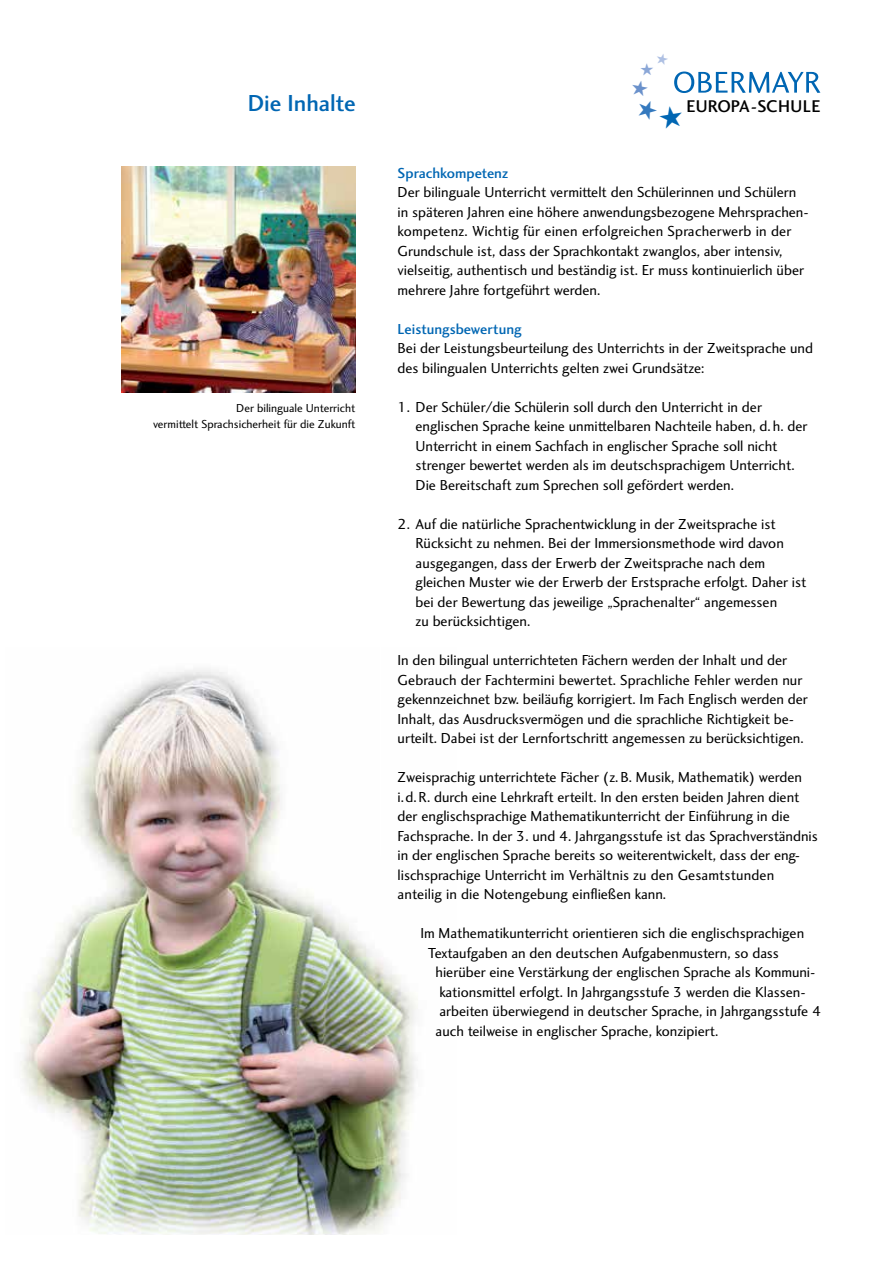
<style>
.page{position:relative;width:893px;height:1263px;background:#fff}
.page>*{position:absolute;margin:0;border:0;box-sizing:border-box;transform-origin:0 0}
.t1{font:500 24px "Charlotte Sans";color:#0066b3}
.t2{font:500 17.55px "Charlotte Sans";letter-spacing:.015em;color:#000}
.t3{font:15px/19.5px "Charlotte Sans";color:#000}
.t4{font:500 15px "Charlotte Sans";color:#0066b3}
.t5{font:12px/16.5px "Charlotte Sans";color:#000;text-align:right}
</style>
<div class="page">
<img style="left:20px;top:669px;width:398px;height:565px">
<hr style="left:380px;top:96px;width:1px;height:760px;background:#fff">
<img style="left:122px;top:167px;width:234px;height:226px">
<svg style="left:674px;top:71px;width:146px;height:22px"></svg>
<h1 class="t1" style="left:248px;top:90px;width:109px">Die Inhalte</h1>
<p class="t2" style="left:687px;top:96px;width:136px">EuroPA-SCHULE</p>
<p class="t5" style="left:153px;top:400px;width:204px">Der bilinguale Unterricht<br>vermittelt Sprachsicherheit für die Zukunft</p>
<p class="t4" style="left:398px;top:164px;width:112px">Sprachkompetenz</p>
<p class="t3" style="left:398px;top:183px;width:413px">Der bilinguale Unterricht vermittelt den Schülerinnen und Schülern in späteren Jahren eine höhere anwendungsbezogene Mehrsprachen&shy;kompetenz. Wichtig für einen erfolgreichen Spracherwerb in der Grundschule ist, dass der Sprachkontakt zwanglos, aber intensiv, vielseitig, authentisch und beständig ist. Er muss kontinuierlich über mehrere Jahre fortgeführt werden.</p>
<p class="t4" style="left:398px;top:320px;width:126px">Leistungsbewertung</p>
<p class="t3" style="left:398px;top:339px;width:417px">Bei der Leistungsbeurteilung des Unterrichts in der Zweitsprache und des bilingualen Unterrichts gelten zwei Grundsätze:</p>
<p class="t3" style="left:416px;top:397px;width:393px;text-indent:-18px">1. Der Schüler/die Schülerin soll durch den Unterricht in der englischen Sprache keine unmittelbaren Nachteile haben, d. h. der Unterricht in einem Sachfach in englischer Sprache soll nicht strenger bewertet werden als im deutschsprachigem Unterricht.<br>Die Bereitschaft zum Sprechen soll gefördert werden.</p>
<p class="t3" style="left:416px;top:514px;width:392px;text-indent:-18px">2. Auf die natürliche Sprachentwicklung in der Zweitsprache ist Rücksicht zu nehmen. Bei der Immersionsmethode wird davon ausgegangen, dass der Erwerb der Zweitsprache nach dem gleichen Muster wie der Erwerb der Erstsprache erfolgt. Daher ist bei der Bewertung das jeweilige „Sprachenalter“ angemessen<br>zu berücksichtigen.</p>
<p class="t3" style="left:398px;top:651px;width:412px">In den bilingual unterrichteten Fächern werden der Inhalt und der Gebrauch der Fachtermini bewertet. Sprachliche Fehler werden nur gekennzeichnet bzw. beiläufig korrigiert. Im Fach Englisch werden der Inhalt, das Ausdrucksvermögen und die sprachliche Richtigkeit be&shy;urteilt. Dabei ist der Lernfortschritt angemessen zu berücksichtigen.</p>
<p class="t3" style="left:398px;top:768px;width:422px">Zweisprachig unterrichtete Fächer (z. B. Musik, Mathematik) werden i.d.R. durch eine Lehrkraft erteilt. In den ersten beiden Jahren dient der englischsprachige Mathematikunterricht der Einführung in die Fachsprache. In der 3. und 4. Jahrgangsstufe ist das Sprachverständnis in der englischen Sprache bereits so weiterentwickelt, dass der eng&shy;lischsprachige Unterricht im Verhältnis zu den Gesamtstunden anteilig in die Notengebung einfließen kann.</p>
<p class="t3" style="left:420px;top:924px;width:385px">Im Mathematikunterricht orientieren sich die englischsprachigen</p>
<p class="t3" style="left:428px;top:943px;width:352px">Textaufgaben an den deutschen Aufgabenmustern, so dass</p>
<p class="t3" style="left:436px;top:963px;width:381px">hierüber eine Verstärkung der englischen Sprache als Kommuni-</p>
<p class="t3" style="left:439px;top:982px;width:368px">kationsmittel erfolgt. In Jahrgangsstufe 3 werden die Klassen-</p>
<p class="t3" style="left:439px;top:1002px;width:383px">arbeiten überwiegend in deutscher Sprache, in Jahrgangsstufe 4</p>
<p class="t3" style="left:436px;top:1021px;width:284px">auch teilweise in englischer Sprache, konzipiert.</p>
</div>
